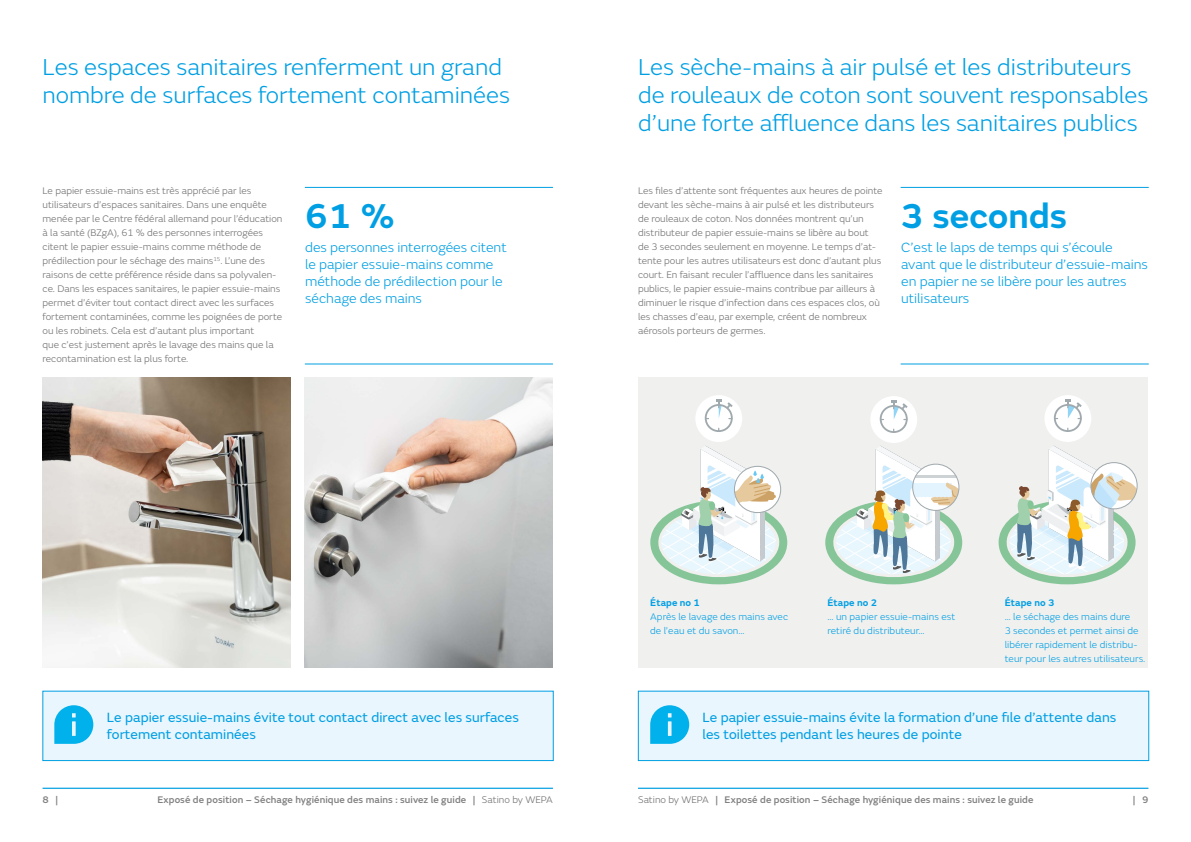
<style>
.page{position:relative;width:1191px;height:842px;background:#fff}
.page>*{position:absolute;margin:0;border:0;box-sizing:border-box;transform-origin:0 0}
.t1{font:600 36px "FS Emeric";letter-spacing:.005em;color:#009fe3}
.t2{font:300 24px/28px "FS Emeric";color:#009fe3}
.t3{font:300 14px/17px "FS Emeric";color:#009fe3}
.t4{font:14px/17px "FS Emeric";letter-spacing:.005em;color:#009fe3}
.t5{font:300 10px/14px "FS Emeric";color:#706f6f}
.t6{font:300 10px/14px "FS Emeric";letter-spacing:.005em;color:#009fe3}
.t7{font:500 10px "FS Emeric";letter-spacing:.01em;color:#818080}
.t8{font:600 10px "FS Emeric";letter-spacing:.005em;color:#009fe3}
.s1{font-weight:300;color:#706f6f}
</style>
<div class="page">
<hr style="left:638px;top:788px;width:510px;height:1px;background:#009fe3">
<hr style="left:43px;top:788px;width:510px;height:1px;background:#009fe3">
<img style="left:43px;top:377px;width:248px;height:291px">
<img style="left:305px;top:377px;width:248px;height:291px">
<div style="left:638px;top:377px;width:510px;height:291px;background:#f0f0ef"></div>
<div style="left:695px;top:395px;width:47px;height:47px;background:#fff;border-radius:50%"></div>
<div style="left:705px;top:404px;width:27px;height:28px;border:2px solid #a0a9ad;border-radius:50%"></div>
<svg style="left:716px;top:400px;width:16px;height:19px"></svg>
<svg style="left:650px;top:446px;width:137px;height:138px"></svg>
<div style="left:870px;top:396px;width:47px;height:47px;background:#fff;border-radius:50%"></div>
<div style="left:879px;top:405px;width:28px;height:28px;border:2px solid #a0a9ad;border-radius:50%"></div>
<svg style="left:891px;top:400px;width:16px;height:20px"></svg>
<svg style="left:825px;top:446px;width:137px;height:138px"></svg>
<div style="left:1044px;top:395px;width:47px;height:47px;background:#fff;border-radius:50%"></div>
<div style="left:1053px;top:404px;width:28px;height:28px;border:2px solid #a0a9ad;border-radius:50%"></div>
<svg style="left:1065px;top:399px;width:16px;height:20px"></svg>
<svg style="left:998px;top:446px;width:139px;height:138px"></svg>
<hr style="left:305px;top:187px;width:248px;height:1px;background:#009fe3">
<hr style="left:305px;top:364px;width:248px;height:1px;background:#009fe3">
<hr style="left:900px;top:187px;width:248px;height:1px;background:#009fe3">
<hr style="left:900px;top:364px;width:248px;height:1px;background:#009fe3">
<div style="left:43px;top:691px;width:510px;height:69px;background:#eaf6fe"></div>
<div style="left:43px;top:691px;width:510px;height:70px;border:1px solid #009fe3"></div>
<div style="left:638px;top:691px;width:510px;height:69px;background:#eaf6fe"></div>
<div style="left:638px;top:691px;width:511px;height:70px;border:1px solid #009fe3"></div>
<svg style="left:650px;top:705px;width:39px;height:39px"></svg>
<svg style="left:54px;top:705px;width:39px;height:39px"></svg>
<h2 class="t2" style="left:43px;top:52px;width:469px">Les espaces sanitaires renferment un grand nombre de surfaces fortement contaminées</h2>
<h2 class="t2" style="left:638px;top:52px;width:512px">Les sèche-mains à air pulsé et les distributeurs de rouleaux de coton sont souvent responsables d’une forte affluence dans les sanitaires publics</h2>
<p class="t5" style="left:43px;top:183px;width:241px">Le papier essuie-mains est très apprécié par les utilisateurs d’espaces sanitaires. Dans une enquête menée par le Centre fédéral allemand pour l’éducation à la santé (BZgA), 61 % des personnes interrogées citent le papier essuie-mains comme méthode de prédilection pour le séchage des mains<sup>15</sup>. L’une des raisons de cette préférence réside dans sa polyvalen&shy;ce. Dans les espaces sanitaires, le papier essuie-mains permet d’éviter tout contact direct avec les surfaces fortement contaminées, comme les poignées de porte ou les robinets. Cela est d’autant plus important<br>que c’est justement après le lavage des mains que la recontamination est la plus forte.</p>
<p class="t5" style="left:638px;top:184px;width:246px">Les files d’attente sont fréquentes aux heures de pointe devant les sèche-mains à air pulsé et les distributeurs de rouleaux de coton. Nos données montrent qu’un distributeur de papier essuie-mains se libère au bout<br>de 3 secondes seulement en moyenne. Le temps d’at&shy;tente pour les autres utilisateurs est donc d’autant plus court. En faisant reculer l’affluence dans les sanitaires publics, le papier essuie-mains contribue par ailleurs à diminuer le risque d’infection dans ces espaces clos, où les chasses d’eau, par exemple, créent de nombreux aérosols porteurs de germes.</p>
<h1 class="t1" style="left:900px;top:188px;width:168px">3 seconds</h1>
<h1 class="t1" style="left:305px;top:188px;width:92px">61 %</h1>
<h3 class="t3" style="left:305px;top:238px;width:203px">des personnes interrogées citent le papier essuie-mains comme méthode de prédilection pour le séchage des mains</h3>
<h3 class="t3" style="left:901px;top:238px;width:248px">C’est le laps de temps qui s’écoule avant que le distributeur d’essuie-mains en papier ne se libère pour les autres utilisateurs</h3>
<p class="t8" style="left:650px;top:595px;width:51px">Étape no 1</p>
<p class="t6" style="left:650px;top:609px;width:139px">Après le lavage des mains avec de l’eau et du savon…</p>
<p class="t8" style="left:827px;top:595px;width:51px">Étape no 2</p>
<p class="t6" style="left:827px;top:609px;width:129px">… un papier essuie-mains est retiré du distributeur…</p>
<p class="t8" style="left:1004px;top:595px;width:51px">Étape no 3</p>
<p class="t6" style="left:1004px;top:609px;width:142px">… le séchage des mains dure<br>3 secondes et permet ainsi de libérer rapidement le distribu&shy;teur pour les autres utilisateurs.</p>
<h3 class="t4" style="left:107px;top:708px;width:413px">Le papier essuie-mains évite tout contact direct avec les surfaces fortement contaminées</h3>
<h3 class="t4" style="left:702px;top:708px;width:415px">Le papier essuie-mains évite la formation d’une file d’attente dans les toilettes pendant les heures de pointe</h3>
<p class="t7" style="left:43px;top:792px;width:17px">8 |</p>
<p class="t7" style="left:157px;top:792px;width:397px">Exposé de position – Séchage hygiénique des mains : suivez le guide | <span class="s1">Satino by WEPA</span></p>
<p class="t7" style="left:638px;top:792px;width:397px"><span class="s1">Satino by WEPA</span> | Exposé de position – Séchage hygiénique des mains : suivez le guide</p>
<p class="t7" style="left:1132px;top:792px;width:17px">| 9</p>
</div>
